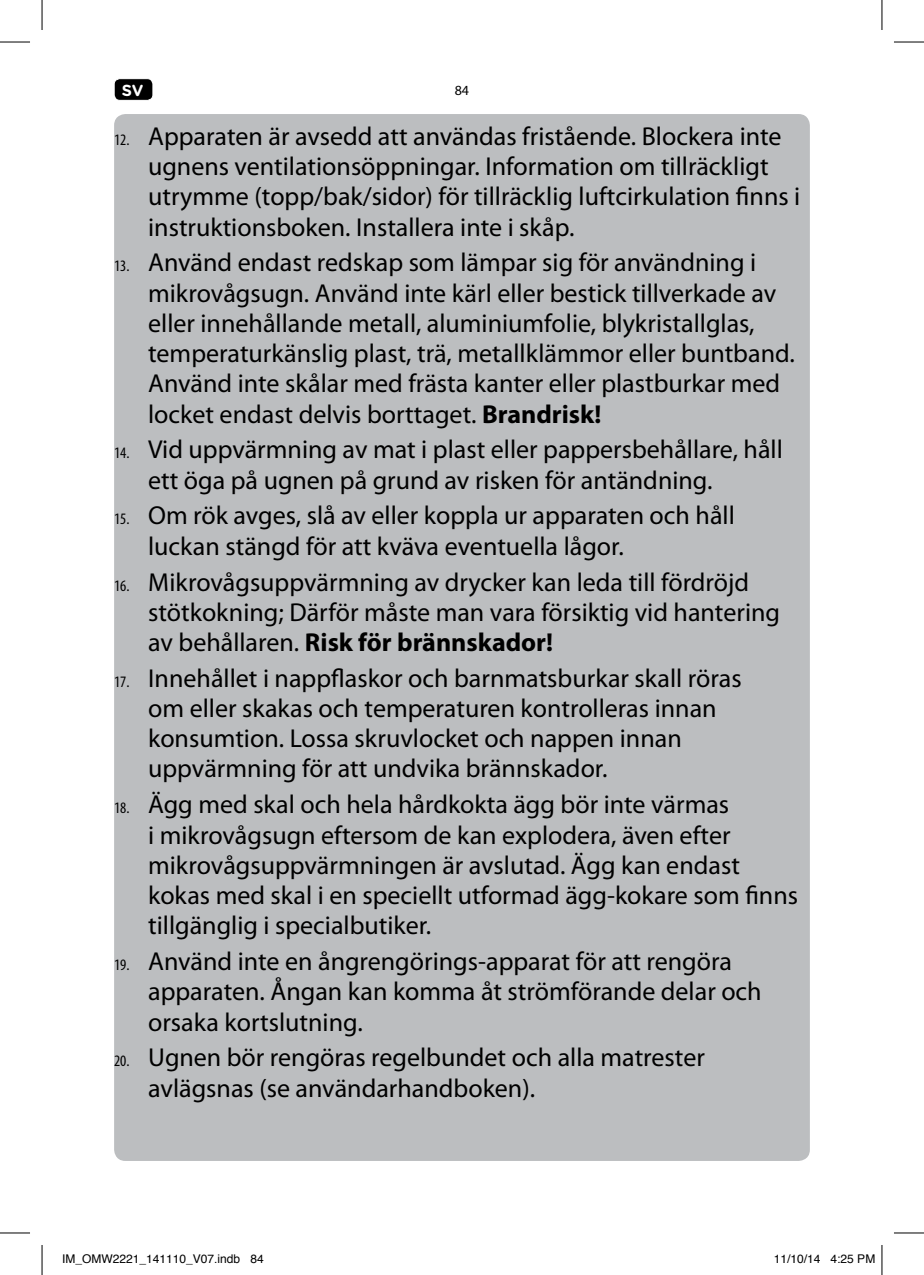
<style>
.page{position:relative;width:924px;height:1275px;background:#fff}
.page>*{position:absolute;margin:0;border:0;box-sizing:border-box;transform-origin:0 0}
.t1{font:26px/30.2px "Myriad Pro";color:#000}
.t2{font:700 16px "Gotham Rounded";color:#fff}
.t3{font:14px "Myriad Pro";color:#000}
.t4{font:12px "Helvetica";color:#000}
.s1{font-stretch:condensed;font-size:16px}
.s2{font-weight:700}
</style>
<div class="page">
<div style="left:114px;top:79px;width:39px;height:21px;background:#000;border-radius:6px"></div>
<div style="left:114px;top:78px;width:39px;height:23px;border:1px solid #fff;border-radius:6px"></div>
<div style="left:114px;top:114px;width:695px;height:1047px;background:#bcbec0;border-radius:11px"></div>
<hr style="left:0;top:42px;width:30px;height:1px;background:#000">
<hr style="left:893px;top:42px;width:30px;height:1px;background:#000">
<hr style="left:0;top:1232px;width:30px;height:1px;background:#000">
<hr style="left:893px;top:1232px;width:30px;height:1px;background:#000">
<hr style="left:42px;top:0;width:1px;height:30px;background:#000">
<hr style="left:42px;top:1245px;width:1px;height:30px;background:#000">
<hr style="left:881px;top:0;width:1px;height:30px;background:#000">
<hr style="left:881px;top:1245px;width:1px;height:30px;background:#000">
<p class="t2" style="left:122px;top:78px;width:23px">SV</p>
<p class="t3" style="left:454px;top:81px;width:16px">84</p>
<p class="t1" style="left:148px;top:121px;width:653px;text-indent:-34px"><span class="s1">12.</span> Apparaten är avsedd att användas fristående. Blockera inte ugnens ventilationsöppningar. Information om tillräckligt utrymme (topp/bak/sidor) för tillräcklig luftcirkulation finns i instruktionsboken. Installera inte i skåp.</p>
<p class="t1" style="left:148px;top:247px;width:648px;text-indent:-34px"><span class="s1">13.</span> Använd endast redskap som lämpar sig för användning i mikrovågsugn. Använd inte kärl eller bestick tillverkade av eller innehållande metall, aluminiumfolie, blykristallglas, temperaturkänslig plast, trä, metallklämmor eller buntband.<br>Använd inte skålar med frästa kanter eller plastburkar med locket endast delvis borttaget. <span class="s2">Brandrisk!</span></p>
<p class="t1" style="left:148px;top:434px;width:636px;text-indent:-34px"><span class="s1">14.</span> Vid uppvärmning av mat i plast eller pappersbehållare, håll ett öga på ugnen på grund av risken för antändning.</p>
<p class="t1" style="left:148px;top:500px;width:588px;text-indent:-34px"><span class="s1">15.</span> Om rök avges, slå av eller koppla ur apparaten och håll luckan stängd för att kväva eventuella lågor.</p>
<p class="t1" style="left:148px;top:566px;width:633px;text-indent:-34px"><span class="s1">16.</span> Mikrovågsuppvärmning av drycker kan leda till fördröjd stötkokning; Därför måste man vara försiktig vid hantering av behållaren. <span class="s2">Risk för brännskador!</span></p>
<p class="t1" style="left:148px;top:662px;width:594px;text-indent:-34px"><span class="s1">17.</span> Innehållet i nappflaskor och barnmatsburkar skall röras om eller skakas och temperaturen kontrolleras innan konsumtion. Lossa skruvlocket och nappen innan uppvärmning för att undvika brännskador.</p>
<p class="t1" style="left:148px;top:789px;width:651px;text-indent:-34px"><span class="s1">18.</span> Ägg med skal och hela hårdkokta ägg bör inte värmas<br>i mikrovågsugn eftersom de kan explodera, även efter mikrovågsuppvärmningen är avslutad. Ägg kan endast kokas med skal i en speciellt utformad ägg-kokare som finns tillgänglig i specialbutiker.</p>
<p class="t1" style="left:148px;top:945px;width:614px;text-indent:-34px"><span class="s1">19.</span> Använd inte en ångrengörings-apparat för att rengöra apparaten. Ångan kan komma åt strömförande delar och orsaka kortslutning.</p>
<p class="t1" style="left:148px;top:1042px;width:558px;text-indent:-34px"><span class="s1">20.</span> Ugnen bör rengöras regelbundet och alla matrester avlägsnas (se användarhandboken).</p>
<p class="t4" style="left:62px;top:1249px;width:203px">IM_OMW2221_141110_V07.indb 84</p>
<p class="t4" style="left:773px;top:1249px;width:103px">11/10/14 4:25 PM</p>
</div>
